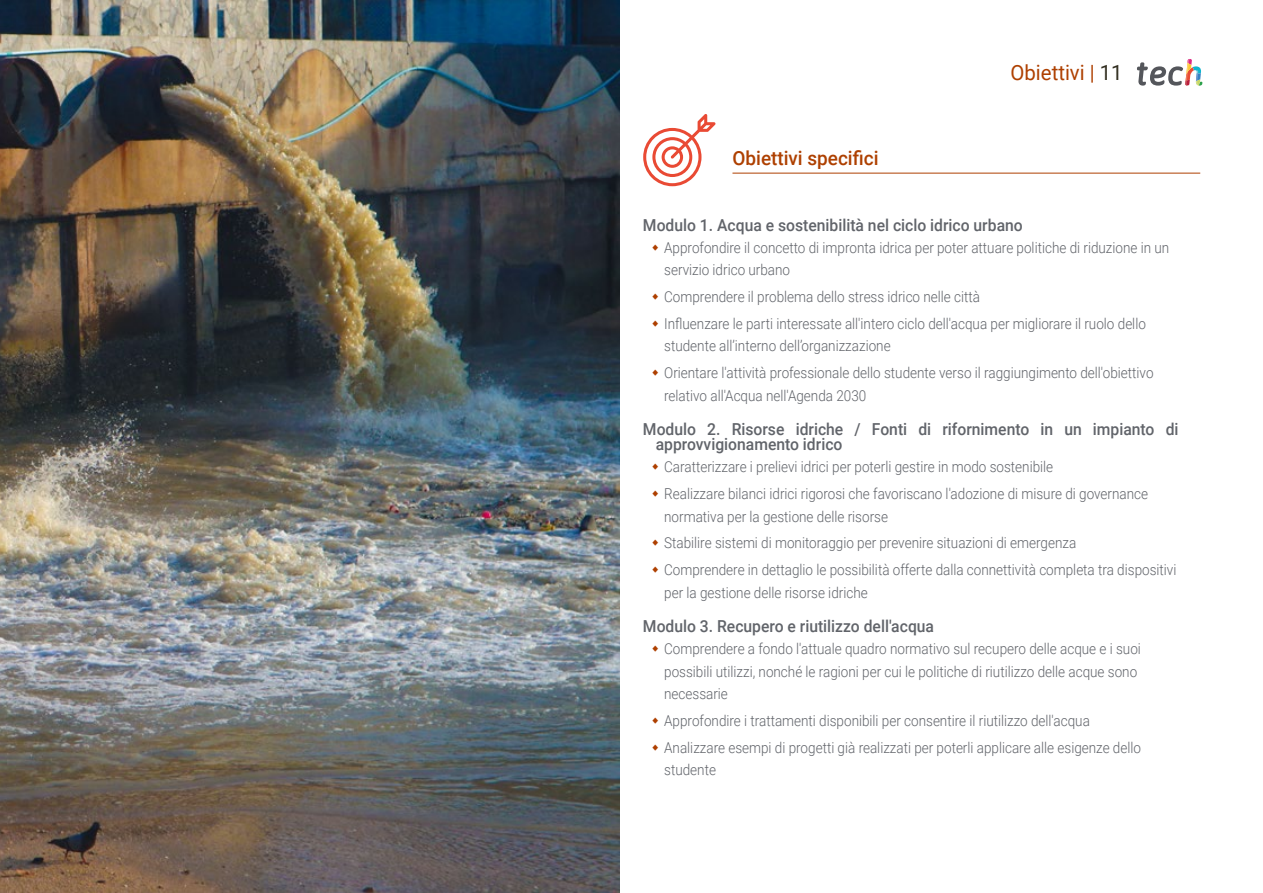
<style>
.page{position:relative;width:1263px;height:893px;background:#fff}
.page>*{position:absolute;margin:0;border:0;box-sizing:border-box;transform-origin:0 0}
.t1{font:21px "Roboto";color:#ae4000}
.t2{font:500 19.5px "Roboto";color:#ae4000}
.t3{font:500 16.5px/15px "Roboto";color:#61646a;scale:.95 1}
.t4{font:300 15px/26.7px "Roboto";color:#61646a;scale:.9 1}
.s1{color:#312e20}
</style>
<div class="page">
<hr style="left:732px;top:173px;width:468px;height:1px;background:#ae4000">
<svg style="left:643px;top:114px;width:73px;height:72px"></svg>
<svg style="left:1137px;top:59px;width:65px;height:27px"></svg>
<img style="left:0;top:0;width:620px;height:893px">
<h2 class="t2" style="left:732px;top:144px;width:147px">Obiettivi specifici</h2>
<h1 class="t1" style="left:1010px;top:57px;width:114px">Obiettivi | <span class="s1">11</span></h1>
<p class="t3" style="left:643px;top:217px;width:401px">Modulo 1. Acqua e sostenibilità nel ciclo idrico urbano</p>
<p class="t4" style="left:664px;top:236px;width:563px;line-height:22.5px">Approfondire il concetto di impronta idrica per poter attuare politiche di riduzione in un servizio idrico urbano</p>
<p class="t4" style="left:664px;top:283px;width:537px">Comprendere il problema dello stress idrico nelle città<br>Influenzare le parti interessate all'intero ciclo dell'acqua per migliorare il ruolo dello</p>
<p class="t4" style="left:664px;top:332px;width:545px">studente all’interno dell’organizzazione<br>Orientare l'attività professionale dello studente verso il raggiungimento dell'obiettivo</p>
<p class="t4" style="left:664px;top:381px;width:226px">relativo all'Acqua nell'Agenda 2030</p>
<p class="t3" style="left:656px;top:421px;width:552px;text-indent:-13px">Modulo 2. Risorse idriche / Fonti di rifornimento in un impianto di approvvigionamento idrico</p>
<p class="t4" style="left:664px;top:453px;width:539px">Caratterizzare i prelievi idrici per poterli gestire in modo sostenibile<br>Realizzare bilanci idrici rigorosi che favoriscano l'adozione di misure di governance</p>
<p class="t4" style="left:664px;top:502px;width:571px">normativa per la gestione delle risorse<br>Stabilire sistemi di monitoraggio per prevenire situazioni di emergenza<br>Comprendere in dettaglio le possibilità offerte dalla connettività completa tra dispositivi</p>
<p class="t4" style="left:664px;top:578px;width:228px">per la gestione delle risorse idriche</p>
<p class="t3" style="left:643px;top:618px;width:308px">Modulo 3. Recupero e riutilizzo dell'acqua</p>
<p class="t4" style="left:664px;top:637px;width:531px;line-height:22.5px">Comprendere a fondo l'attuale quadro normativo sul recupero delle acque e i suoi possibili utilizzi, nonché le ragioni per cui le politiche di riutilizzo delle acque sono necessarie</p>
<p class="t4" style="left:664px;top:707px;width:531px">Approfondire i trattamenti disponibili per consentire il riutilizzo dell'acqua<br>Analizzare esempi di progetti già realizzati per poterli applicare alle esigenze dello</p>
<p class="t4" style="left:664px;top:756px;width:59px">studente</p>
</div>
